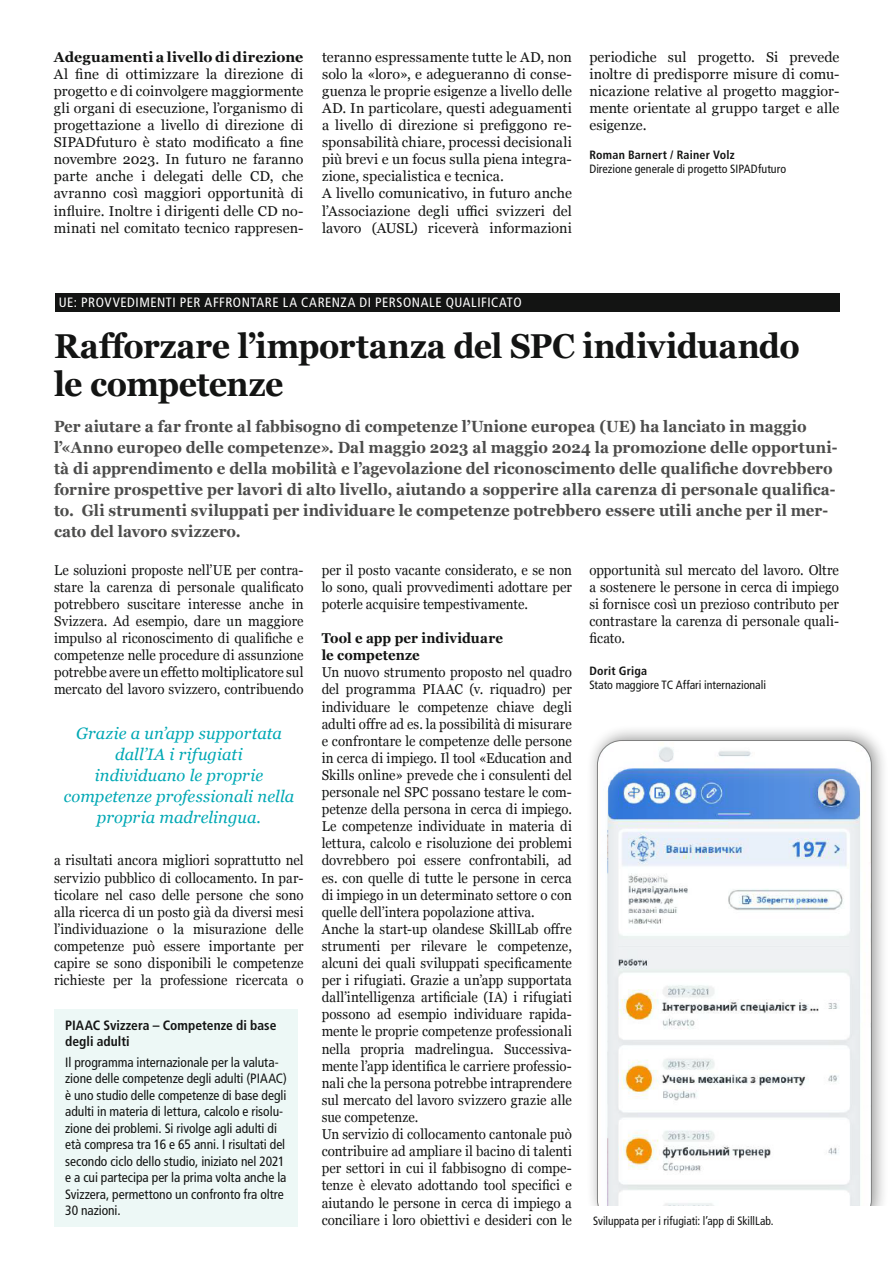
<style>
.page{position:relative;width:893px;height:1263px;background:#fff}
.page>*{position:absolute;margin:0;border:0;box-sizing:border-box;transform-origin:0 0}
.t1{font:700 34.5px/37.5px "Georgia";letter-spacing:-.01em;color:#131413;scale:.93 1}
.t2{font:italic 16.5px/21px "Georgia";letter-spacing:.005em;color:#00a8b4;text-align:center}
.t3{font:700 16.2px/21px "Georgia";letter-spacing:.005em;color:#4d4d4c;scale:.93 1}
.t4{font:14.25px/17.1px "Georgia";letter-spacing:.005em;color:#131413;text-align:justify;scale:.93 1}
.t5{font:14.25px/17.1px "Georgia";letter-spacing:.005em;color:#131413;text-align:justify}
.t6{font:700 14.25px/17.1px "Georgia";letter-spacing:.005em;color:#131413;scale:.93 1}
.t7{font:700 14.25px "Georgia";letter-spacing:.005em;color:#131413}
.t8{font:condensed 13.5px/16.5px "Frutiger LT Std";letter-spacing:-.005em;color:#131413}
.t9{font:condensed 13.5px "Frutiger LT Std";letter-spacing:.04em;color:#fff}
.t10{font:700 condensed 13.5px/16.5px "Frutiger LT Std";color:#131413}
.t11{font:condensed 12px "Frutiger LT Std";letter-spacing:.005em;color:#131413}
.t12{font:condensed 12px "Frutiger LT Std";letter-spacing:.005em;color:#131413;scale:.96 1}
.t13{font:700 condensed 12px "Frutiger LT Std";letter-spacing:.015em;color:#131413}
</style>
<div class="page">
<div style="left:54px;top:1009px;width:244px;height:218px;background:#edf8f6"></div>
<div style="left:55px;top:293px;width:784px;height:19px;background:#131413"></div>
<div style="left:586px;top:723px;width:303px;height:513px;background:#131413;opacity:.43"></div>
<img style="left:597px;top:740px;width:274px;height:466px">
<div style="left:587px;top:1206px;width:306px;height:57px;background:#fff"></div>
<p class="t7" style="left:54px;top:46px;width:251px">Adeguamenti a livello di direzione</p>
<p class="t5" style="left:54px;top:65px;width:251px">Al fine di ottimizzare la direzione di progetto e di coinvolgere maggiormente gli organi di esecuzione, l’organismo di progettazione a livello di direzione di SIPADfuturo è stato modificato a fine novembre 2023. In futuro ne faranno parte anche i delegati delle CD, che avranno così maggiori opportunità di influire. Inoltre i dirigenti delle CD no&shy;minati nel comitato tecnico rappresen-</p>
<p class="t5" style="left:322px;top:48px;width:251px;text-align:left">teranno espressamente tutte le AD, non solo la «loro», e adegueranno di conse&shy;guenza le proprie esigenze a livello delle AD. In particolare, questi adeguamenti a livello di direzione si prefiggono re&shy;sponsabilità chiare, processi decisionali più brevi e un focus sulla piena integra&shy;zione, specialistica e tecnica.<br>A livello comunicativo, in futuro anche l’Associazione degli uffici svizzeri del lavoro (AUSL) riceverà informazioni</p>
<p class="t5" style="left:589px;top:48px;width:252px">periodiche sul progetto. Si prevede inoltre di predisporre misure di comu&shy;nicazione relative al progetto maggior&shy;mente orientate al gruppo target e alle esigenze.</p>
<p class="t13" style="left:589px;top:148px;width:147px">Roman Barnert / Rainer Volz</p>
<p class="t11" style="left:589px;top:162px;width:198px">Direzione generale di progetto SIPADfuturo</p>
<p class="t9" style="left:59px;top:295px;width:464px">UE: PROVVEDIMENTI PER AFFRONTARE LA CARENZA DI PERSONALE QUALIFICATO</p>
<h1 class="t1" style="left:54px;top:326px;width:803px">Rafforzare l’importanza del SPC individuando le competenze</h1>
<p class="t3" style="left:54px;top:415px;width:844px">Per aiutare a far fronte al fabbisogno di competenze l’Unione europea (UE) ha lanciato in maggio l’«Anno europeo delle competenze». Dal maggio 2023 al maggio 2024 la promozione delle opportuni&shy;tà di apprendimento e della mobilità e l’agevolazione del riconoscimento delle qualifiche dovrebbero fornire prospettive per lavori di alto livello, aiutando a sopperire alla carenza di personale qualifica&shy;to. Gli strumenti sviluppati per individuare le competenze potrebbero essere utili anche per il mer&shy;cato del lavoro svizzero.</p>
<p class="t4" style="left:54px;top:561px;width:270px">Le soluzioni proposte nell’UE per contra&shy;stare la carenza di personale qualificato potrebbero suscitare interesse anche in Svizzera. Ad esempio, dare un maggiore impulso al riconoscimento di qualifiche e competenze nelle procedure di assunzione potrebbe avere un effetto moltiplicatore sul mercato del lavoro svizzero, contribuendo</p>
<p class="t2" style="left:64px;top:722px;width:232px">Grazie a un’app supportata dall’IA i rifugiati<br>individuano le proprie competenze professionali nella propria madrelingua.</p>
<p class="t4" style="left:54px;top:851px;width:270px">a risultati ancora migliori soprattutto nel servizio pubblico di collocamento. In par&shy;ticolare nel caso delle persone che sono alla ricerca di un posto già da diversi mesi l’individuazione o la misurazione delle competenze può essere importante per capire se sono disponibili le competenze richieste per la professione ricercata o</p>
<p class="t10" style="left:65px;top:1016px;width:213px">PIAAC Svizzera – Competenze di base degli adulti</p>
<p class="t8" style="left:65px;top:1054px;width:223px">Il programma internazionale per la valuta&shy;zione delle competenze degli adulti (PIAAC) è uno studio delle competenze di base degli adulti in materia di lettura, calcolo e risolu&shy;zione dei problemi. Si rivolge agli adulti di età compresa tra 16 e 65 anni. I risultati del secondo ciclo dello studio, iniziato nel 2021 e a cui partecipa per la prima volta anche la Svizzera, permettono un confronto fra oltre 30 nazioni.</p>
<p class="t4" style="left:322px;top:561px;width:271px">per il posto vacante considerato, e se non lo sono, quali provvedimenti adottare per poterle acquisire tempestivamente.</p>
<p class="t6" style="left:322px;top:629px;width:196px">Tool e app per individuare le competenze</p>
<p class="t4" style="left:322px;top:663px;width:271px;text-align:left">Un nuovo strumento proposto nel quadro del programma PIAAC (v. riquadro) per individuare le competenze chiave degli adulti offre ad es. la possibilità di misurare e confrontare le competenze delle persone in cerca di impiego. Il tool «Education and Skills online» prevede che i consulenti del personale nel SPC possano testare le com&shy;petenze della persona in cerca di impiego.<br>Le competenze individuate in materia di lettura, calcolo e risoluzione dei problemi dovrebbero poi essere confrontabili, ad es. con quelle di tutte le persone in cerca di impiego in un determinato settore o con quelle dell’intera popolazione attiva.<br>Anche la start-up olandese SkillLab offre strumenti per rilevare le competenze, alcuni dei quali sviluppati specificamente per i rifugiati. Grazie a un’app supportata dall’intelligenza artificiale (IA) i rifugiati possono ad esempio individuare rapida&shy;mente le proprie competenze professionali nella propria madrelingua. Successiva&shy;mente l’app identifica le carriere professio&shy;nali che la persona potrebbe intraprendere sul mercato del lavoro svizzero grazie alle sue competenze.<br>Un servizio di collocamento cantonale può contribuire ad ampliare il bacino di talenti per settori in cui il fabbisogno di compe&shy;tenze è elevato adottando tool specifici e aiutando le persone in cerca di impiego a conciliare i loro obiettivi e desideri con le</p>
<p class="t4" style="left:589px;top:561px;width:270px">opportunità sul mercato del lavoro. Oltre a sostenere le persone in cerca di impiego si fornisce così un prezioso contributo per contrastare la carenza di personale quali&shy;ficato.</p>
<p class="t13" style="left:589px;top:663px;width:59px">Dorit Griga</p>
<p class="t11" style="left:589px;top:678px;width:178px">Stato maggiore TC Affari internazionali</p>
<p class="t12" style="left:593px;top:1213px;width:190px">Sviluppata per i rifugiati: l’app di SkillLab.</p>
</div>
